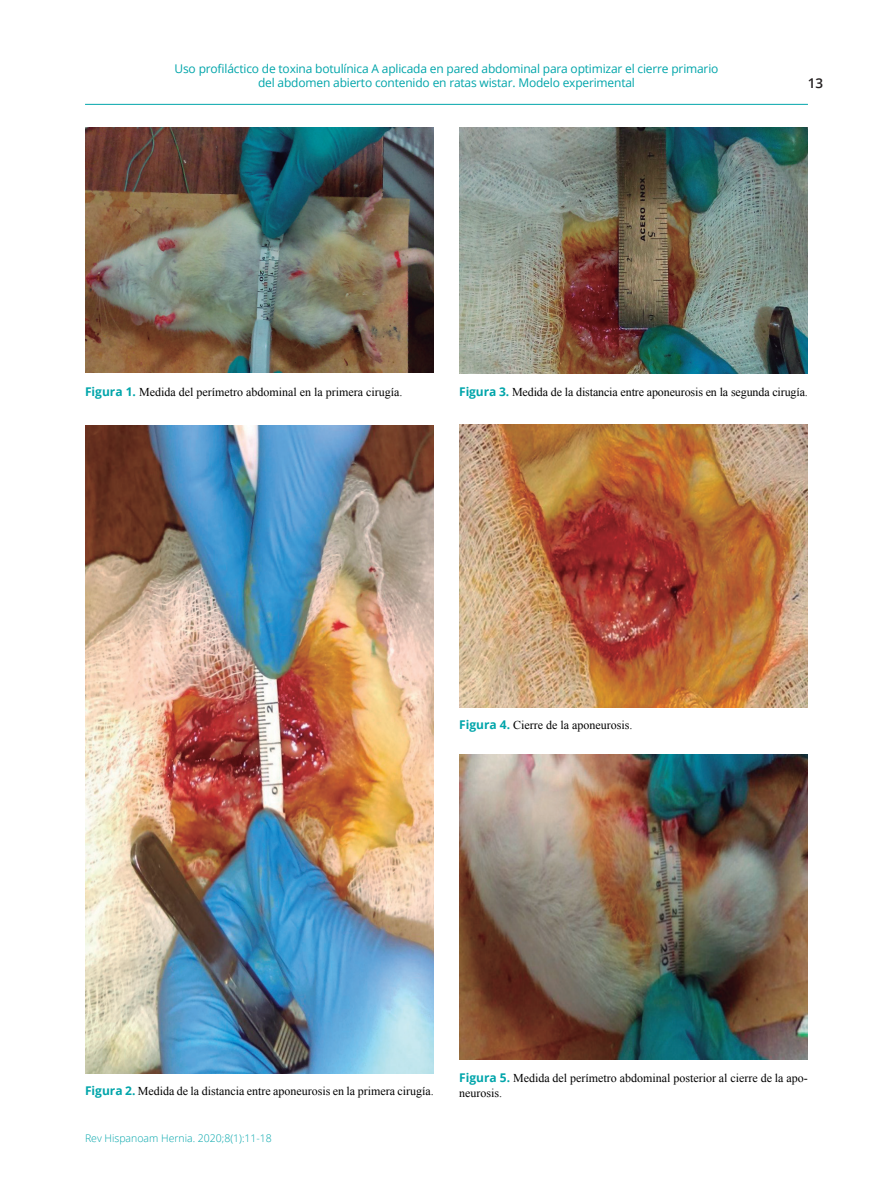
<style>
.page{position:relative;width:893px;height:1191px;background:#fff}
.page>*{position:absolute;margin:0;border:0;box-sizing:border-box;transform-origin:0 0}
.t1{font:600 13.5px "Open Sans";color:#231f20}
.t2{font:12px/15px "Times New Roman";color:#000001}
.t3{font:12px/14.4px "Open Sans";letter-spacing:-.015em;color:#00a5aa;text-align:center}
.t4{font:300 10.5px "Open Sans";color:#00a5aa}
.s1{font-family:"Open Sans";font-weight:700;color:#00a5aa}
</style>
<div class="page">
<hr style="left:85px;top:104px;width:723px;height:1px;background:#00a5aa">
<img style="left:85px;top:128px;width:349px;height:244px">
<img style="left:459px;top:754px;width:349px;height:305px">
<img style="left:459px;top:424px;width:349px;height:283px">
<img style="left:459px;top:128px;width:349px;height:246px">
<img style="left:85px;top:425px;width:349px;height:648px">
<p class="t3" style="left:175px;top:61px;width:545px">Uso profiláctico de toxina botulínica A aplicada en pared abdominal para optimizar el cierre primario del abdomen abierto contenido en ratas wistar. Modelo experimental</p>
<p class="t1" style="left:808px;top:74px;width:17px">13</p>
<p class="t2" style="left:85px;top:384px;width:319px"><span class="s1">Figura 1.</span> Medida del perímetro abdominal en la primera cirugía.</p>
<p class="t2" style="left:459px;top:384px;width:350px"><span class="s1">Figura 3.</span> Medida de la distancia entre aponeurosis en la segunda cirugía.</p>
<p class="t2" style="left:459px;top:717px;width:175px"><span class="s1">Figura 4.</span> Cierre de la aponeurosis.</p>
<p class="t2" style="left:85px;top:1083px;width:350px"><span class="s1">Figura 2.</span> Medida de la distancia entre aponeurosis en la primera cirugía.</p>
<p class="t4" style="left:85px;top:1130px;width:188px">Rev Hispanoam Hernia. 2020;8(1):11-18</p>
<p class="t2" style="left:459px;top:1069px;width:350px"><span class="s1">Figura 5.</span> Medida del perímetro abdominal posterior al cierre de la apo&shy;neurosis.</p>
</div>
